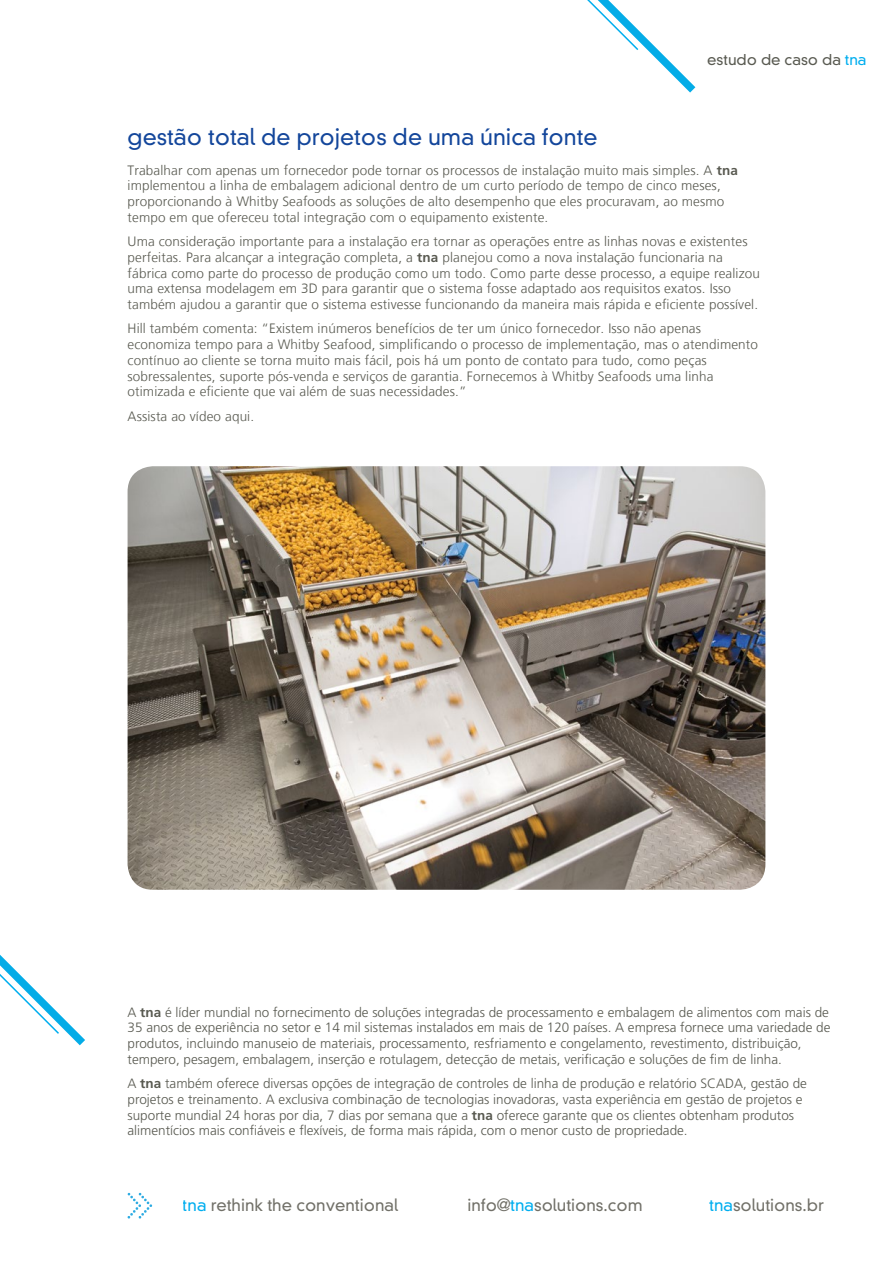
<style>
.page{position:relative;width:893px;height:1263px;background:#fff}
.page>*{position:absolute;margin:0;border:0;box-sizing:border-box;transform-origin:0 0}
.t1{font:300 22.5px "DIN Neuzeit Grotesk Std";color:#13469b}
.t2{font:300 16.5px "DIN Neuzeit Grotesk Std";color:#717068}
.t3{font:300 15px "DIN Neuzeit Grotesk Std";color:#595a51}
.t4{font:300 13.5px/15.8px "Frutiger LT";letter-spacing:.01em;color:#595a51}
.t5{font:300 13.5px/15.8px "Frutiger";color:#595a51}
.s1{color:#00aeef}
.s2{font-family:"Frutiger";font-weight:700}
.s3{font-weight:700}
</style>
<div class="page">
<svg style="left:587px;top:0;width:109px;height:93px"></svg>
<img style="left:128px;top:466px;width:637px;height:424px">
<svg style="left:0;top:955px;width:85px;height:91px"></svg>
<svg style="left:127px;top:1193px;width:25px;height:26px"></svg>
<h1 class="t1" style="left:128px;top:123px;width:472px">gestão total de projetos de uma única fonte</h1>
<p class="t3" style="left:707px;top:51px;width:161px">estudo de caso da <span class="s1">tna</span></p>
<p class="t4" style="left:128px;top:162px;width:612px">Trabalhar com apenas um fornecedor pode tornar os processos de instalação muito mais simples. A <span class="s2">tna </span>implementou a linha de embalagem adicional dentro de um curto período de tempo de cinco meses, proporcionando à Whitby Seafoods as soluções de alto desempenho que eles procuravam, ao mesmo tempo em que ofereceu total integração com o equipamento existente.</p>
<p class="t4" style="left:128px;top:234px;width:634px">Uma consideração importante para a instalação era tornar as operações entre as linhas novas e existentes perfeitas. Para alcançar a integração completa, a <span class="s2">tna</span> planejou como a nova instalação funcionaria na fábrica como parte do processo de produção como um todo. Como parte desse processo, a equipe realizou uma extensa modelagem em 3D para garantir que o sistema fosse adaptado aos requisitos exatos. Isso também ajudou a garantir que o sistema estivesse funcionando da maneira mais rápida e eficiente possível.</p>
<p class="t4" style="left:128px;top:321px;width:632px">Hill também comenta: “Existem inúmeros benefícios de ter um único fornecedor. Isso não apenas economiza tempo para a Whitby Seafood, simplificando o processo de implementação, mas o atendimento contínuo ao cliente se torna muito mais fácil, pois há um ponto de contato para tudo, como peças sobressalentes, suporte pós-venda e serviços de garantia. Fornecemos à Whitby Seafoods uma linha otimizada e eficiente que vai além de suas necessidades.”</p>
<p class="t4" style="left:128px;top:408px;width:128px">Assista ao vídeo aqui.</p>
<p class="t5" style="left:128px;top:1004px;width:704px">A <span class="s3">tna</span> é líder mundial no fornecimento de soluções integradas de processamento e embalagem de alimentos com mais de 35 anos de experiência no setor e 14 mil sistemas instalados em mais de 120 países. A empresa fornece uma variedade de produtos, incluindo manuseio de materiais, processamento, resfriamento e congelamento, revestimento, distribuição, tempero, pesagem, embalagem, inserção e rotulagem, detecção de metais, verificação e soluções de fim de linha.</p>
<p class="t5" style="left:128px;top:1075px;width:681px">A <span class="s3">tna</span> também oferece diversas opções de integração de controles de linha de produção e relatório SCADA, gestão de projetos e treinamento. A exclusiva combinação de tecnologias inovadoras, vasta experiência em gestão de projetos e suporte mundial 24 horas por dia, 7 dias por semana que a <span class="s3">tna</span> oferece garante que os clientes obtenham produtos alimentícios mais confiáveis e flexíveis, de forma mais rápida, com o menor custo de propriedade.</p>
<p class="t2" style="left:183px;top:1195px;width:217px"><span class="s1">tna</span> rethink the conventional</p>
<p class="t2" style="left:467px;top:1195px;width:177px">info@<span class="s1">tna</span>solutions.com</p>
<p class="t2" style="left:709px;top:1195px;width:116px"><span class="s1">tna</span>solutions.br</p>
</div>
